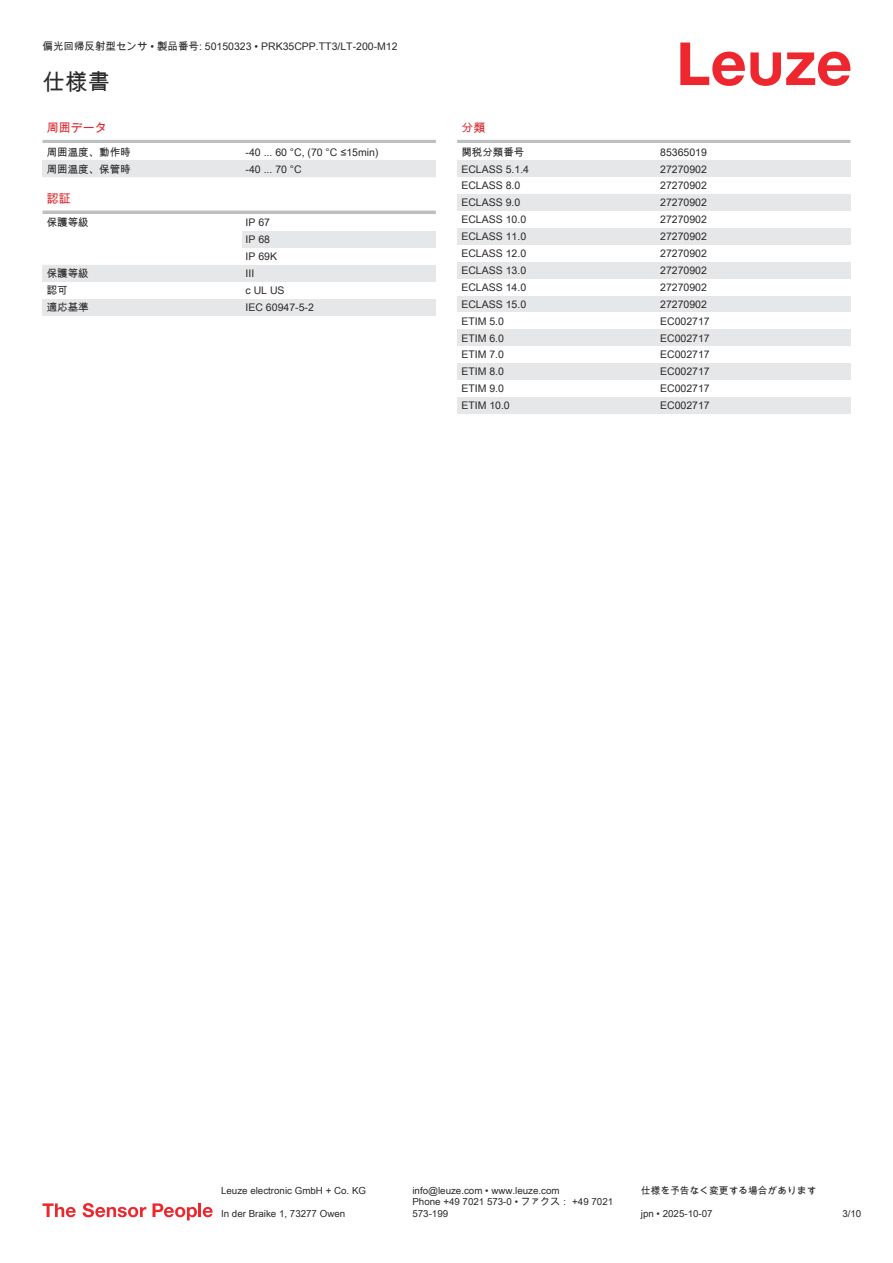
<style>
.page{position:relative;width:893px;height:1263px;background:#fff}
.page>*{position:absolute;margin:0;border:0;box-sizing:border-box;transform-origin:0 0}
.t1{font:22.5px "Arial Unicode MS";color:#2b292a}
.t2{font:12px "Arial Unicode MS";color:#db2a30}
.t3{font:10.5px/17px "Arial Unicode MS";color:#2b292a}
.t4{font:9.75px/11.7px "Arial Unicode MS";color:#2b292a}
</style>
<div class="page">
<svg style="left:680px;top:43px;width:170px;height:43px"></svg>
<svg style="left:43px;top:315px;width:393px;height:1px"></svg>
<hr style="left:43px;top:140px;width:393px;height:3px;background:#bdbfc1">
<div style="left:43px;top:160px;width:199px;height:17px;background:#e6e7e9"></div>
<div style="left:242px;top:160px;width:194px;height:17px;background:#e6e7e9"></div>
<hr style="left:43px;top:211px;width:393px;height:3px;background:#bdbfc1">
<div style="left:242px;top:231px;width:194px;height:17px;background:#e6e7e9"></div>
<div style="left:43px;top:265px;width:199px;height:17px;background:#e6e7e9"></div>
<div style="left:242px;top:265px;width:194px;height:17px;background:#e6e7e9"></div>
<div style="left:43px;top:299px;width:199px;height:16px;background:#e6e7e9"></div>
<div style="left:242px;top:299px;width:194px;height:16px;background:#e6e7e9"></div>
<hr style="left:457px;top:140px;width:393px;height:3px;background:#bdbfc1">
<div style="left:457px;top:160px;width:200px;height:17px;background:#e6e7e9"></div>
<div style="left:657px;top:160px;width:193px;height:17px;background:#e6e7e9"></div>
<div style="left:457px;top:194px;width:200px;height:17px;background:#e6e7e9"></div>
<div style="left:657px;top:194px;width:193px;height:17px;background:#e6e7e9"></div>
<div style="left:457px;top:228px;width:200px;height:17px;background:#e6e7e9"></div>
<div style="left:657px;top:228px;width:193px;height:17px;background:#e6e7e9"></div>
<div style="left:457px;top:262px;width:200px;height:17px;background:#e6e7e9"></div>
<div style="left:657px;top:262px;width:193px;height:17px;background:#e6e7e9"></div>
<div style="left:457px;top:296px;width:200px;height:16px;background:#e6e7e9"></div>
<div style="left:657px;top:296px;width:193px;height:16px;background:#e6e7e9"></div>
<div style="left:457px;top:329px;width:200px;height:17px;background:#e6e7e9"></div>
<div style="left:657px;top:329px;width:193px;height:17px;background:#e6e7e9"></div>
<div style="left:457px;top:363px;width:200px;height:17px;background:#e6e7e9"></div>
<div style="left:657px;top:363px;width:193px;height:17px;background:#e6e7e9"></div>
<div style="left:457px;top:397px;width:200px;height:17px;background:#e6e7e9"></div>
<div style="left:657px;top:397px;width:193px;height:17px;background:#e6e7e9"></div>
<svg style="left:43px;top:1203px;width:33px;height:14px"></svg>
<svg style="left:83px;top:1203px;width:63px;height:14px"></svg>
<svg style="left:153px;top:1203px;width:44px;height:17px"></svg>
<hr style="left:198px;top:1203px;width:3px;height:14px;background:#ed272d">
<svg style="left:203px;top:1207px;width:10px;height:10px"></svg>
<p class="t3" style="left:43px;top:38px;width:357px">偏光回帰反射型センサ • 製品番号: 50150323 • PRK35CPP.TT3/LT-200-M12</p>
<h1 class="t1" style="left:43px;top:66px;width:69px">仕様書</h1>
<p class="t2" style="left:47px;top:119px;width:61px">周囲データ</p>
<p class="t3" style="left:47px;top:143px;width:85px">周囲温度、動作時</p>
<p class="t3" style="left:246px;top:143px;width:134px">-40 ... 60 °C, (70 °C ≤15min)</p>
<p class="t3" style="left:47px;top:160px;width:85px">周囲温度、保管時</p>
<p class="t3" style="left:246px;top:160px;width:58px">-40 ... 70 °C</p>
<p class="t2" style="left:47px;top:190px;width:25px">認証</p>
<p class="t3" style="left:47px;top:214px;width:43px">保護等級</p>
<p class="t3" style="left:246px;top:214px;width:33px">IP 67<br>IP 68<br>IP 69K</p>
<p class="t3" style="left:47px;top:265px;width:43px">保護等級</p>
<p class="t3" style="left:246px;top:265px;width:10px">III</p>
<p class="t3" style="left:47px;top:281px;width:22px">認可</p>
<p class="t3" style="left:246px;top:281px;width:41px">c UL US</p>
<p class="t3" style="left:47px;top:298px;width:43px">適応基準</p>
<p class="t3" style="left:246px;top:298px;width:70px">IEC 60947-5-2</p>
<p class="t2" style="left:461px;top:119px;width:25px">分類</p>
<p class="t3" style="left:461px;top:143px;width:64px">関税分類番号</p>
<p class="t3" style="left:660px;top:143px;width:48px">85365019</p>
<p class="t3" style="left:461px;top:160px;width:69px">ECLASS 5.1.4</p>
<p class="t3" style="left:660px;top:160px;width:48px">27270902</p>
<p class="t3" style="left:461px;top:177px;width:60px">ECLASS 8.0</p>
<p class="t3" style="left:660px;top:177px;width:48px">27270902</p>
<p class="t3" style="left:461px;top:194px;width:60px">ECLASS 9.0</p>
<p class="t3" style="left:660px;top:194px;width:48px">27270902</p>
<p class="t3" style="left:461px;top:211px;width:66px">ECLASS 10.0</p>
<p class="t3" style="left:660px;top:211px;width:48px">27270902</p>
<p class="t3" style="left:461px;top:228px;width:66px">ECLASS 11.0</p>
<p class="t3" style="left:660px;top:228px;width:48px">27270902</p>
<p class="t3" style="left:461px;top:245px;width:66px">ECLASS 12.0</p>
<p class="t3" style="left:660px;top:245px;width:48px">27270902</p>
<p class="t3" style="left:461px;top:262px;width:66px">ECLASS 13.0</p>
<p class="t3" style="left:660px;top:262px;width:48px">27270902</p>
<p class="t3" style="left:461px;top:278px;width:66px">ECLASS 14.0</p>
<p class="t3" style="left:660px;top:278px;width:48px">27270902</p>
<p class="t3" style="left:461px;top:295px;width:66px">ECLASS 15.0</p>
<p class="t3" style="left:660px;top:295px;width:48px">27270902</p>
<p class="t3" style="left:461px;top:312px;width:44px">ETIM 5.0</p>
<p class="t3" style="left:660px;top:312px;width:51px">EC002717</p>
<p class="t3" style="left:461px;top:329px;width:44px">ETIM 6.0</p>
<p class="t3" style="left:660px;top:329px;width:51px">EC002717</p>
<p class="t3" style="left:461px;top:346px;width:44px">ETIM 7.0</p>
<p class="t3" style="left:660px;top:346px;width:51px">EC002717</p>
<p class="t3" style="left:461px;top:363px;width:44px">ETIM 8.0</p>
<p class="t3" style="left:660px;top:363px;width:51px">EC002717</p>
<p class="t3" style="left:461px;top:380px;width:44px">ETIM 9.0</p>
<p class="t3" style="left:660px;top:380px;width:51px">EC002717</p>
<p class="t3" style="left:461px;top:397px;width:50px">ETIM 10.0</p>
<p class="t3" style="left:660px;top:397px;width:51px">EC002717</p>
<p class="t4" style="left:221px;top:1184px;width:146px">Leuze electronic GmbH + Co. KG</p>
<p class="t4" style="left:412px;top:1184px;width:149px">info@leuze.com • www.leuze.com</p>
<p class="t4" style="left:641px;top:1184px;width:177px">仕様を予告なく変更する場合があります</p>
<p class="t4" style="left:221px;top:1207px;width:126px">In der Braike 1, 73277 Owen</p>
<p class="t4" style="left:412px;top:1196px;width:202px">Phone +49 7021 573-0 • ファクス： +49 7021<br>573-199</p>
<p class="t4" style="left:641px;top:1207px;width:73px">jpn • 2025-10-07</p>
<p class="t4" style="left:842px;top:1207px;width:20px">3/10</p>
</div>
